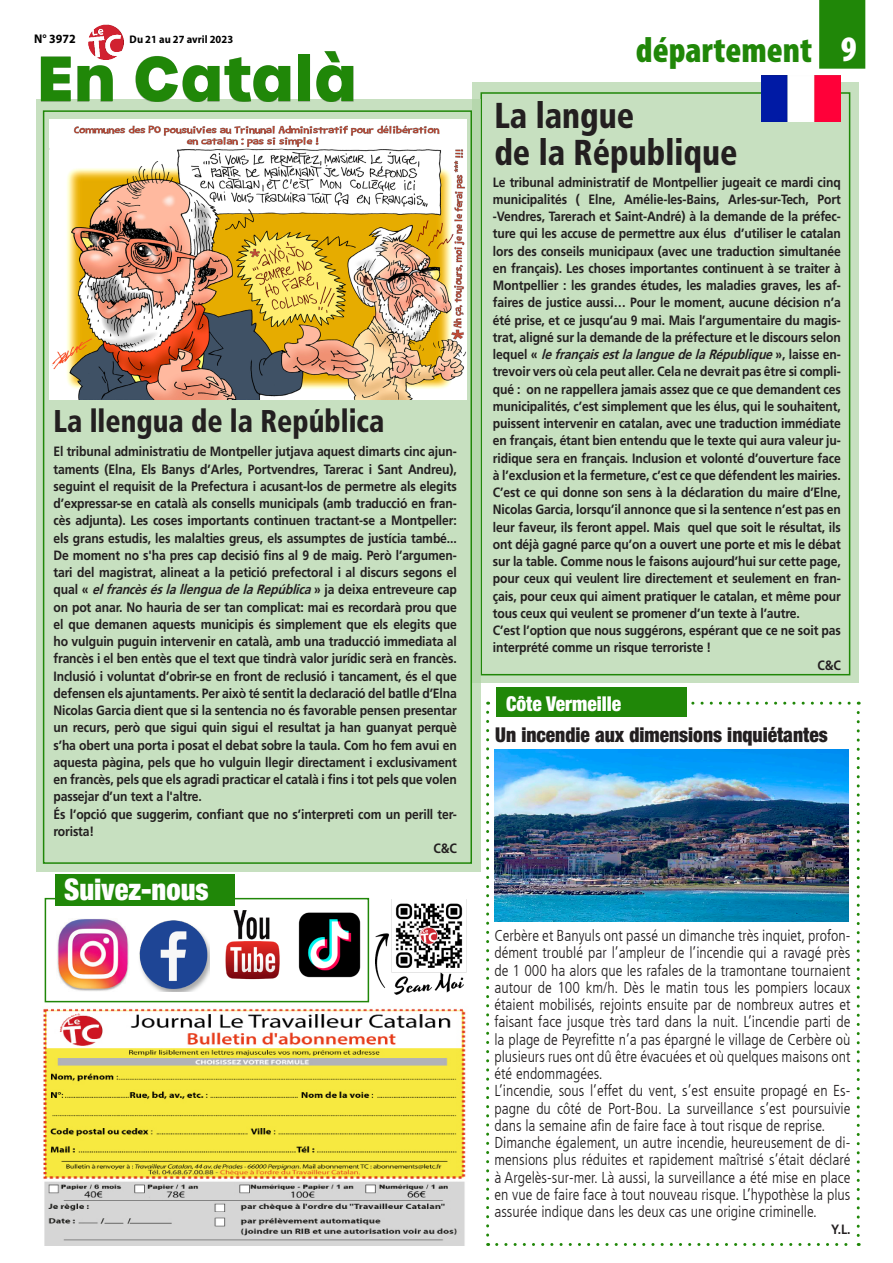
<style>
.page{position:relative;width:893px;height:1263px;background:#fff}
.page>*{position:absolute;margin:0;border:0;box-sizing:border-box;transform-origin:0 0}
.t1{font:700 61.5px "Urbane";color:#208708}
._3_-_TITRE{font:900 condensed 36px/37.5px "Frutiger LT Std";color:#231f20;scale:.9 1}
.t2{font:900 condensed 36px "Myriad Pro";color:#208708}
.t3{font:900 condensed 36px "Myriad Pro";color:#fff}
._3_-_TITRE-2{font:900 condensed 31.5px "Frutiger LT Std";color:#231f20;scale:.9 1}
._7_-_INTERTITRE{font:900 condensed 30px "Helvetica Neue";color:#fff;scale:.95 1}
._7_-_INTERTITRE-2{font:900 condensed 20.4px "Helvetica Neue";color:#231f20;scale:.95 1}
._7_-_INTERTITRE-3{font:900 condensed 20.4px "Helvetica Neue";color:#fff;scale:.95 1}
._6_-_TEXTE{font:300 condensed 15.75px/17.2px "Frutiger LT";color:#231f20;text-align:justify}
._8_-_SIGNATURE{font:700 13.5px/17.2px "Frutiger LT Std";letter-spacing:-.01em;color:#231f20;text-align:justify;scale:.9 1}
.t4{font:700 12.6px "Myriad Pro";color:#000;scale:.95 1}
.t5{font:700 10.95px "Myriad Pro";color:#000;scale:.95 1}
.s1{font-style:italic}
</style>
<div class="page">
<img style="left:88px;top:24px;width:35px;height:27px">
<div style="left:472px;top:82px;width:387px;height:601px;background:#c7e0c0"></div>
<div style="left:480px;top:92px;width:370px;height:583px;border:2px solid #208708"></div>
<div style="left:819px;top:0;width:47px;height:69px;background:#208708"></div>
<div style="left:36px;top:100px;width:444px;height:772px;background:#c7e0c0"></div>
<div style="left:43px;top:110px;width:429px;height:754px;border:2px solid #208708"></div>
<div style="left:41px;top:51px;width:312px;height:51px;background:#231f20;opacity:.32"></div>
<div style="left:45px;top:898px;width:324px;height:104px;border:2px solid #208708"></div>
<div style="left:56px;top:875px;width:179px;height:31px;background:#208708"></div>
<img style="left:139px;top:920px;width:70px;height:71px">
<img style="left:225px;top:910px;width:55px;height:70px">
<img style="left:57px;top:919px;width:72px;height:72px">
<img style="left:298px;top:912px;width:63px;height:66px">
<img style="left:50px;top:120px;width:417px;height:279px">
<img style="left:761px;top:76px;width:80px;height:46px">
<img style="left:494px;top:750px;width:355px;height:172px">
<svg style="left:486px;top:712px;width:3px;height:534px"></svg>
<svg style="left:497px;top:1243px;width:362px;height:3px"></svg>
<svg style="left:857px;top:702px;width:3px;height:533px"></svg>
<svg style="left:488px;top:702px;width:361px;height:3px"></svg>
<div style="left:496px;top:688px;width:190px;height:29px;background:#208708"></div>
<img style="left:375px;top:900px;width:92px;height:95px">
<img style="left:43px;top:1008px;width:423px;height:238px">
<p class="t4" style="left:34px;top:31px;width:45px">N° 3972</p>
<p class="t5" style="left:130px;top:32px;width:111px">Du 21 au 27 avril 2023</p>
<p class="t2" style="left:636px;top:27px;width:178px">département</p>
<p class="t3" style="left:841px;top:26px;width:17px">9</p>
<p class="t1" style="left:36px;top:36px;width:322px">En Català</p>
<p class="_3_-_TITRE" style="left:494px;top:96px;width:272px">La langue<br>de la République</p>
<p class="_3_-_TITRE-2" style="left:53px;top:402px;width:369px">La llengua de la República</p>
<p class="_8_-_SIGNATURE" style="left:53px;top:443px;width:450px">El tribunal administratiu de Montpeller jutjava aquest dimarts cinc ajun&shy;taments (Elna, Els Banys d’Arles, Portvendres, Tarerac i Sant Andreu), seguint el requisit de la Prefectura i acusant-los de permetre als elegits d’expressar-se en català als consells municipals (amb traducció en fran&shy;cès adjunta). Les coses importants continuen tractant-se a Montpeller: els grans estudis, les malalties greus, els assumptes de justícia també...<br>De moment no s'ha pres cap decisió fins al 9 de maig. Però l’argumen&shy;tari del magistrat, alineat a la petició prefectoral i al discurs segons el q u a l « <span class="s1">elfrancèséslallenguadelaRepública</span>» j a d e i x a e n t r e v e u r e c a p on pot anar. No hauria de ser tan complicat: mai es recordarà prou que el que demanen aquests municipis és simplement que els elegits que ho vulguin puguin intervenir en català, amb una traducció immediata al francès i el ben entès que el text que tindrà valor jurídic serà en francès.<br>Inclusió i voluntat d’obrir-se en front de reclusió i tancament, és el que defensen els ajuntaments. Per això té sentit la declaració del batlle d’Elna Nicolas Garcia dient que si la sentencia no és favorable pensen presentar un recurs, però que sigui quin sigui el resultat ja han guanyat perquè s’ha obert una porta i posat el debat sobre la taula. Com ho fem avui en aquesta pàgina, pels que ho vulguin llegir directament i exclusivament en francès, pels que els agradi practicar el català i fins i tot pels que volen passejar d’un text a l'altre.</p>
<p class="_8_-_SIGNATURE" style="left:53px;top:805px;width:450px">És l’opció que suggerim, confiant que no s’interpreti com un perill ter&shy;rorista!</p>
<p class="_8_-_SIGNATURE" style="left:433px;top:840px;width:27px">C&amp;C</p>
<p class="_7_-_INTERTITRE" style="left:64px;top:871px;width:154px">Suivez-nous</p>
<p class="_8_-_SIGNATURE" style="left:493px;top:173px;width:388px">Le tribunal administratif de Montpellier jugeait ce mardi cinq municipalités ( Elne, Amélie-les-Bains, Arles-sur-Tech, Port -Vendres, Tarerach et Saint-André) à la demande de la préfec&shy;ture qui les accuse de permettre aux élus d’utiliser le catalan lors des conseils municipaux (avec une traduction simultanée en français). Les choses importantes continuent à se traiter à Montpellier : les grandes études, les maladies graves, les af&shy;faires de justice aussi… Pour le moment, aucune décision n’a été prise, et ce jusqu’au 9 mai. Mais l’argumentaire du magis&shy;trat, aligné sur la demande de la préfecture et le discours selon l e q u e l « <span class="s1">lefrançaisestlalanguedelaRépublique</span>» , l a i s s e e n - trevoir vers où cela peut aller. Cela ne devrait pas être si compli&shy;qué : on ne rappellera jamais assez que ce que demandent ces municipalités, c’est simplement que les élus, qui le souhaitent, puissent intervenir en catalan, avec une traduction immédiate en français, étant bien entendu que le texte qui aura valeur ju&shy;ridique sera en français. Inclusion et volonté d’ouverture face à l’exclusion et la fermeture, c’est ce que défendent les mairies.<br>C’est ce qui donne son sens à la déclaration du maire d’Elne, Nicolas Garcia, lorsqu’il annonce que si la sentence n’est pas en leur faveur, ils feront appel. Mais quel que soit le résultat, ils ont déjà gagné parce qu’on a ouvert une porte et mis le débat sur la table. Comme nous le faisons aujourd’hui sur cette page, pour ceux qui veulent lire directement et seulement en fran&shy;çais, pour ceux qui aiment pratiquer le catalan, et même pour tous ceux qui veulent se promener d’un texte à l’autre.</p>
<p class="_8_-_SIGNATURE" style="left:493px;top:622px;width:388px">C’est l’option que nous suggérons, espérant que ce ne soit pas interprété comme un risque terroriste !</p>
<p class="_8_-_SIGNATURE" style="left:817px;top:656px;width:27px">C&amp;C</p>
<p class="_7_-_INTERTITRE-3" style="left:506px;top:691px;width:123px">Côte Vermeille</p>
<p class="_7_-_INTERTITRE-2" style="left:495px;top:722px;width:351px">Un incendie aux dimensions inquiétantes</p>
<p class="_6_-_TEXTE" style="left:494px;top:927px;width:358px">Cerbère et Banyuls ont passé un dimanche très inquiet, profon&shy;dément troublé par l’ampleur de l’incendie qui a ravagé près de 1 000 ha alors que les rafales de la tramontane tournaient autour de 100 km/h. Dès le matin tous les pompiers locaux étaient mobilisés, rejoints ensuite par de nombreux autres et faisant face jusque très tard dans la nuit. L’incendie parti de la plage de Peyrefitte n’a pas épargné le village de Cerbère où plusieurs rues ont dû être évacuées et où quelques maisons ont été endommagées.</p>
<p class="_6_-_TEXTE" style="left:494px;top:1082px;width:358px">L’incendie, sous l’effet du vent, s’est ensuite propagé en Es&shy;pagne du côté de Port-Bou. La surveillance s’est poursuivie dans la semaine afin de faire face à tout risque de reprise.</p>
<p class="_6_-_TEXTE" style="left:494px;top:1134px;width:358px">Dimanche également, un autre incendie, heureusement de di&shy;mensions plus réduites et rapidement maîtrisé s’était déclaré à Argelès-sur-mer. Là aussi, la surveillance a été mise en place en vue de faire face à tout nouveau risque. L’hypothèse la plus assurée indique dans les deux cas une origine criminelle.</p>
<p class="_8_-_SIGNATURE" style="left:831px;top:1221px;width:23px">Y.L.</p>
</div>
